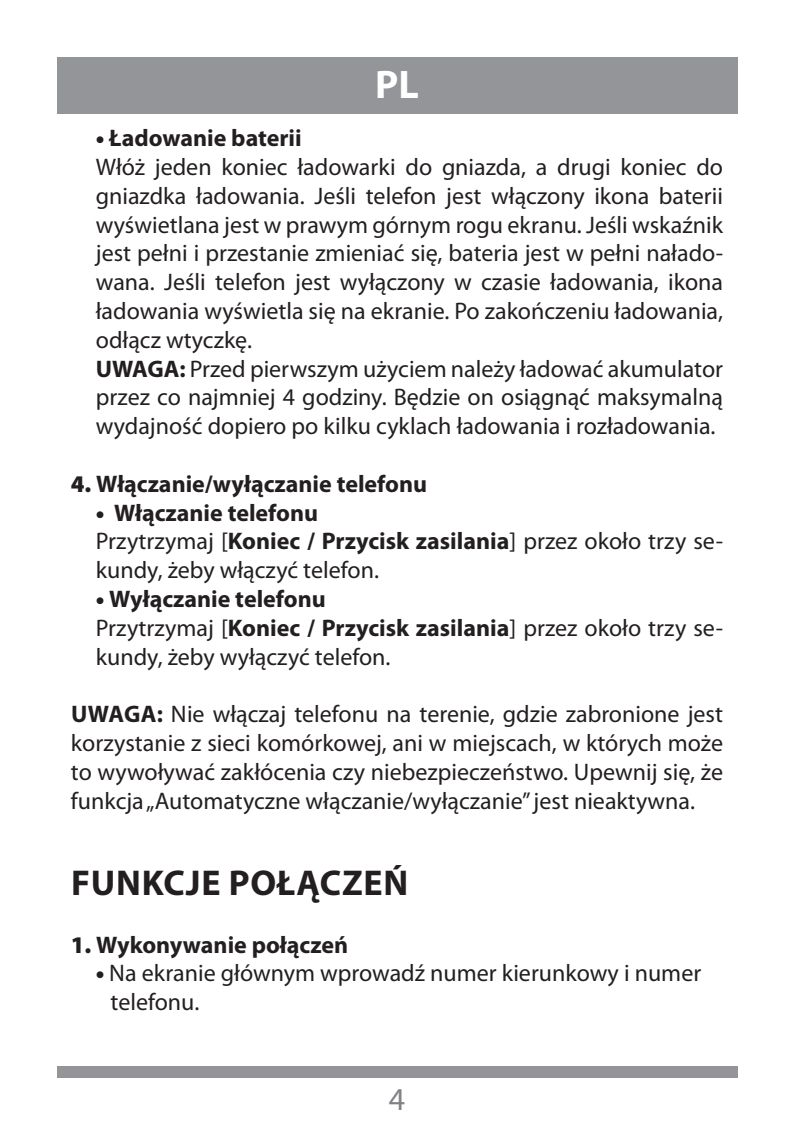
<style>
.page{position:relative;width:794px;height:1134px;background:#fff}
.page>*{position:absolute;margin:0;border:0;box-sizing:border-box;transform-origin:0 0}
.t1{font:700 40px "Myriad Pro";color:#fff}
.t2{font:700 36px "Myriad Pro";letter-spacing:.02em;color:#231f20}
.t3{font:32px "Myriad Pro";color:#808285}
.t4{font:24px/28.8px "Myriad Pro";color:#231f20}
.t5{font:700 24px "Myriad Pro";color:#231f20}
.s1{font-weight:900}
.s2{font-weight:700}
</style>
<div class="page">
<div style="left:57px;top:57px;width:680px;height:56px;background:#939598"></div>
<div style="left:57px;top:1066px;width:680px;height:11px;background:#939598"></div>
<h1 class="t1" style="left:375px;top:62px;width:45px">PL</h1>
<p class="t4" style="left:96px;top:124px;width:629px"><span class="s1">•</span> <span class="s2">Ładowanie baterii<br></span>Włóż jeden koniec ładowarki do gniazda, a drugi koniec do gniazdka ładowania. Jeśli telefon jest włączony ikona baterii wyświetlana jest w prawym górnym rogu ekranu. Jeśli wskaźnik jest pełni i przestanie zmieniać się, bateria jest w pełni nałado&shy;wana. Jeśli telefon jest wyłączony w czasie ładowania, ikona ładowania wyświetla się na ekranie. Po zakończeniu ładowania, odłącz wtyczkę.<br><span class="s2">UWAGA:</span> Przed pierwszym użyciem należy ładować akumulator przez co najmniej 4 godziny. Będzie on osiągnąć maksymalną wydajność dopiero po kilku cyklach ładowania i rozładowania.</p>
<p class="t5" style="left:71px;top:470px;width:358px"><span class="s1">4.</span> Włączanie/wyłączanie telefonu</p>
<p class="t4" style="left:96px;top:499px;width:629px"><span class="s1">•</span> <span class="s2">Włączanie telefonu<br></span>Przytrzymaj [<span class="s2">Koniec / Przycisk zasilania</span>] przez około trzy se&shy;kundy, żeby włączyć telefon.</p>
<p class="t4" style="left:96px;top:585px;width:629px"><span class="s1">•</span> <span class="s2">Wyłączanie telefonu<br></span>Przytrzymaj [<span class="s2">Koniec / Przycisk zasilania</span>] przez około trzy se&shy;kundy, żeby wyłączyć telefon.</p>
<p class="t4" style="left:71px;top:700px;width:653px;text-align:justify"><span class="s2">UWAGA:</span> Nie włączaj telefonu na terenie, gdzie zabronione jest korzystanie z sieci komórkowej, ani w miejscach, w których może to wywoływać zakłócenia czy niebezpieczeństwo. Upewnij się, że funkcja „Automatyczne włączanie/wyłączanie” jest nieaktywna.</p>
<h2 class="t2" style="left:71px;top:863px;width:338px">FUNKCJE POŁĄCZEŃ</h2>
<p class="t5" style="left:71px;top:931px;width:279px"><span class="s1">1.</span> Wykonywanie połączeń</p>
<p class="t4" style="left:111px;top:959px;width:592px;text-indent:-15px"><span class="s1">•</span> Na ekranie głównym wprowadź numer kierunkowy i numer telefonu.</p>
<h3 class="t3" style="left:389px;top:1081px;width:18px">4</h3>
</div>
